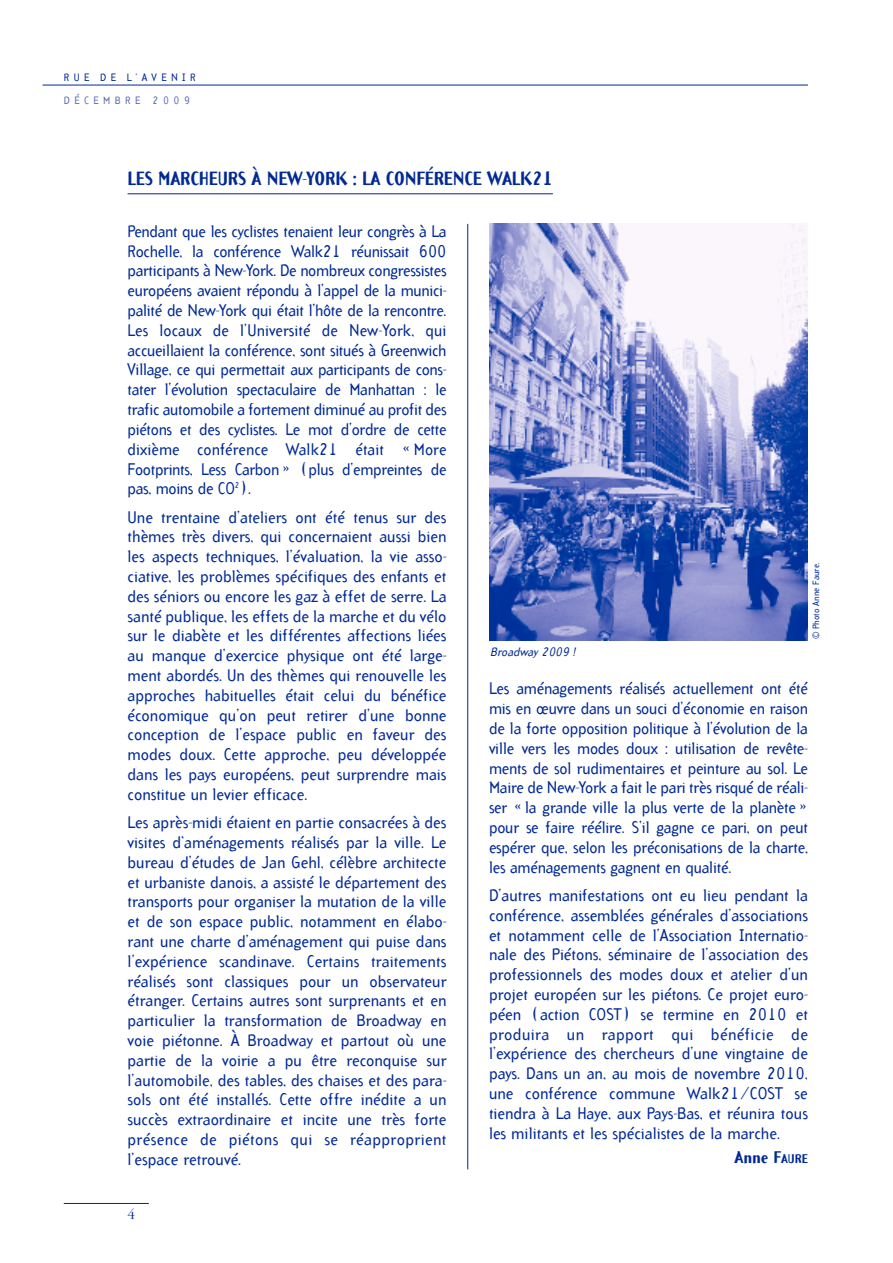
<style>
.page{position:relative;width:893px;height:1263px;background:#fff}
.page>*{position:absolute;margin:0;border:0;box-sizing:border-box;transform-origin:0 0}
.t1{font:700 18.75px "Arbitrary";letter-spacing:-.01em;color:#002994}
.t2{font:16.5px/19.8px "Arbitrary";color:#002994;text-align:justify}
.t3{font:700 16.5px "Arbitrary";color:#002994}
.t4{font:300 15px "Garamond";color:#002994}
.t5{font:italic 12px "Arbitrary";color:#002994}
.t6{font:10.5px "Arbitrary";letter-spacing:.425em;color:#002994}
.t7{font:10.5px "Arbitrary";letter-spacing:.425em;color:#5a6eb3}
.t8{font:9px "Arbitrary";color:#002994}
.s1{font-size:12.3px}
</style>
<div class="page">
<hr style="left:128px;top:194px;width:425px;height:1px;background:#002994">
<hr style="left:43px;top:85px;width:765px;height:1px;background:#002994">
<hr style="left:64px;top:1203px;width:85px;height:1px;background:#002994">
<hr style="left:467px;top:224px;width:1px;height:945px;background:#002994">
<img style="left:489px;top:224px;width:319px;height:416px">
<p class="t6" style="left:64px;top:73px;width:133px">RUE DE L’AVENIR</p>
<p class="t7" style="left:64px;top:96px;width:128px">DÉCEMBRE 2009</p>
<p class="t1" style="left:128px;top:171px;width:427px">LES MARCHEURS À NEW-YORK : LA CONFÉRENCE WALK21</p>
<p class="t2" style="left:128px;top:223px;width:321px">Pendant que les cyclistes tenaient leur congrès à La Rochelle, la conférence Walk21 réunissait 600 participants à New-York. De nombreux congressistes européens avaient répondu à l'appel de la munici&shy;palité de New-York qui était l'hôte de la rencontre.<br>Les locaux de l'Université de New-York, qui accueillaient la conférence, sont situés à Greenwich Village, ce qui permettait aux participants de cons&shy;tater l'évolution spectaculaire de Manhattan : le trafic automobile a fortement diminué au profit des piétons et des cyclistes. Le mot d'ordre de cette dixième conférence Walk21 était « More Footprints, Less Carbon » (plus d'empreintes de pas, moins de CO<sup>2</sup>).</p>
<p class="t2" style="left:128px;top:508px;width:321px">Une trentaine d'ateliers ont été tenus sur des thèmes très divers, qui concernaient aussi bien les aspects techniques, l'évaluation, la vie asso&shy;ciative, les problèmes spécifiques des enfants et des séniors ou encore les gaz à effet de serre. La santé publique, les effets de la marche et du vélo sur le diabète et les différentes affections liées au manque d'exercice physique ont été large&shy;ment abordés. Un des thèmes qui renouvelle les approches habituelles était celui du bénéfice économique qu'on peut retirer d'une bonne conception de l'espace public en faveur des modes doux. Cette approche, peu développée dans les pays européens, peut surprendre mais constitue un levier efficace.</p>
<p class="t2" style="left:128px;top:814px;width:321px">Les après-midi étaient en partie consacrées à des visites d’aménagements réalisés par la ville. Le bureau d'études de Jan Gehl, célèbre architecte et urbaniste danois, a assisté le département des transports pour organiser la mutation de la ville et de son espace public, notamment en élabo&shy;rant une charte d'aménagement qui puise dans l'expérience scandinave. Certains traitements réalisés sont classiques pour un observateur étranger. Certains autres sont surprenants et en particulier la transformation de Broadway en voie piétonne. À Broadway et partout où une partie de la voirie a pu être reconquise sur l'automobile, des tables, des chaises et des para&shy;sols ont été installés. Cette offre inédite a un succès extraordinaire et incite une très forte présence de piétons qui se réapproprient l'espace retrouvé.</p>
<p class="t8" style="left:813px;top:639px;width:78px;rotate:-90deg">© Photo Anne Faure.</p>
<p class="t5" style="left:490px;top:647px;width:89px">Broadway 2009 !</p>
<p class="t2" style="left:489px;top:680px;width:321px">Les aménagements réalisés actuellement ont été mis en œuvre dans un souci d'économie en raison de la forte opposition politique à l'évo lution de la ville vers les modes doux : utilisation de revête&shy;ments de sol rudimentaires et peinture au sol. Le Maire de New-York a fait le pari très risqué de réali&shy;ser « la grande ville la plus verte de la planète » pour se faire réélire. S'il gagne ce pari, on peut espérer que, selon les préconisations de la charte, les aménagements gagnent en qualité.</p>
<p class="t2" style="left:489px;top:887px;width:321px">D'autres manifestations ont eu lieu pendant la conférence, assemblées générales d'associations et notamment celle de l'Association Internatio&shy;nale des Piétons, séminaire de l'association des professionnels des modes doux et atelier d'un projet européen sur les piétons. Ce projet euro&shy;péen (action COST) se termine en 2010 et produira un rapport qui bénéficie de l'expérience des chercheurs d'une vingtaine de pays. Dans un an, au mois de novembre 2010, une conférence commune Walk21/COST se tiendra à La Haye, aux Pays-Bas, et réunira tous les militants et les spécialistes de la marche.</p>
<p class="t3" style="left:734px;top:1151px;width:75px">Anne F<span class="s1">AURE</span></p>
<p class="t4" style="left:128px;top:1208px;width:9px">4</p>
</div>
